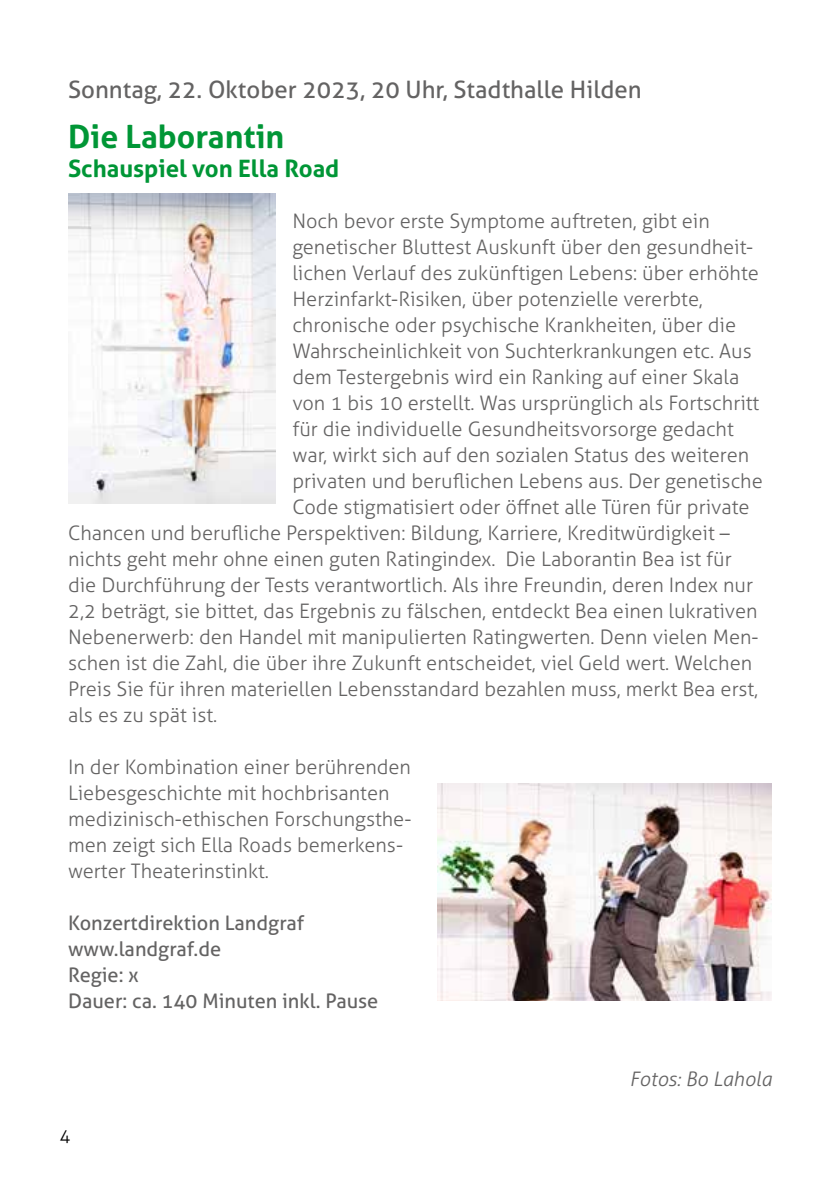
<style>
.page{position:relative;width:840px;height:1191px;background:#fff}
.page>*{position:absolute;margin:0;border:0;box-sizing:border-box;transform-origin:0 0}
.t1{font:700 32px "Aller";color:#009636}
.t2{font:24px "Aller";color:#646363}
.t3{font:700 24px "Aller";color:#009636}
.t4{font:300 20px/26px "Aller";color:#646363}
.t5{font:20px/26px "Aller";color:#646363}
.t6{font:italic 300 20px "Aller";color:#646363}
.t7{font:300 18px "Aller";color:#000}
</style>
<div class="page">
<img style="left:68px;top:193px;width:207px;height:311px">
<img style="left:437px;top:783px;width:334px;height:217px">
<p class="t2" style="left:68px;top:75px;width:575px">Sonntag, 22. Oktober 2023, 20 Uhr, Stadthalle Hilden</p>
<h1 class="t1" style="left:68px;top:117px;width:218px">Die Laborantin</h1>
<p class="t3" style="left:68px;top:153px;width:273px">Schauspiel von Ella Road</p>
<p class="t4" style="left:292px;top:208px;width:419px">Noch bevor erste Symptome auftreten, gibt ein</p>
<p class="t4" style="left:292px;top:234px;width:462px">genetischer Bluttest Auskunft über den gesundheit-</p>
<p class="t4" style="left:292px;top:260px;width:468px">lichen Verlauf des zukünftigen Lebens: über erhöhte</p>
<p class="t4" style="left:292px;top:286px;width:412px">Herzinfarkt-Risiken, über potenzielle vererbte,</p>
<p class="t4" style="left:292px;top:312px;width:445px">chronische oder psychische Krankheiten, über die</p>
<p class="t4" style="left:292px;top:338px;width:460px">Wahrscheinlichkeit von Suchterkrankungen etc. Aus</p>
<p class="t4" style="left:292px;top:364px;width:448px">dem Testergebnis wird ein Ranking auf einer Skala</p>
<p class="t4" style="left:292px;top:390px;width:468px">von 1 bis 10 erstellt. Was ursprünglich als Fortschritt</p>
<p class="t4" style="left:292px;top:416px;width:442px">für die individuelle Gesundheitsvorsorge gedacht</p>
<p class="t4" style="left:292px;top:442px;width:458px">war, wirkt sich auf den sozialen Status des weiteren</p>
<p class="t4" style="left:292px;top:468px;width:471px">privaten und beruflichen Lebens aus. Der genetische</p>
<p class="t4" style="left:292px;top:494px;width:458px">Code stigmatisiert oder öffnet alle Türen für private</p>
<p class="t4" style="left:68px;top:520px;width:662px">Chancen und berufliche Perspektiven: Bildung, Karriere, Kreditwürdigkeit –</p>
<p class="t4" style="left:68px;top:546px;width:664px">nichts geht mehr ohne einen guten Ratingindex. Die Laborantin Bea ist für</p>
<p class="t4" style="left:68px;top:572px;width:686px">die Durchführung der Tests verantwortlich. Als ihre Freundin, deren Index nur</p>
<p class="t4" style="left:68px;top:598px;width:690px">2,2 beträgt, sie bittet, das Ergebnis zu fälschen, entdeckt Bea einen lukrativen</p>
<p class="t4" style="left:68px;top:624px;width:691px">Nebenerwerb: den Handel mit manipulierten Ratingwerten. Denn vielen Men-</p>
<p class="t4" style="left:68px;top:650px;width:685px">schen ist die Zahl, die über ihre Zukunft entscheidet, viel Geld wert. Welchen</p>
<p class="t4" style="left:68px;top:676px;width:691px">Preis Sie für ihren materiellen Lebensstandard bezahlen muss, merkt Bea erst,</p>
<p class="t4" style="left:68px;top:702px;width:151px">als es zu spät ist.</p>
<p class="t4" style="left:68px;top:754px;width:344px">In der Kombination einer berührenden Liebesgeschichte mit hochbrisanten medizinisch-ethischen Forschungsthe&shy;men zeigt sich Ella Roads bemerkens&shy;werter Theaterinstinkt.</p>
<p class="t5" style="left:68px;top:910px;width:311px">Konzertdirektion Landgraf www.landgraf.de<br>Regie: x<br>Dauer: ca. 140 Minuten inkl. Pause</p>
<p class="t7" style="left:60px;top:1124px;width:12px">4</p>
<p class="t6" style="left:629px;top:1067px;width:144px">Fotos: Bo Lahola</p>
</div>
